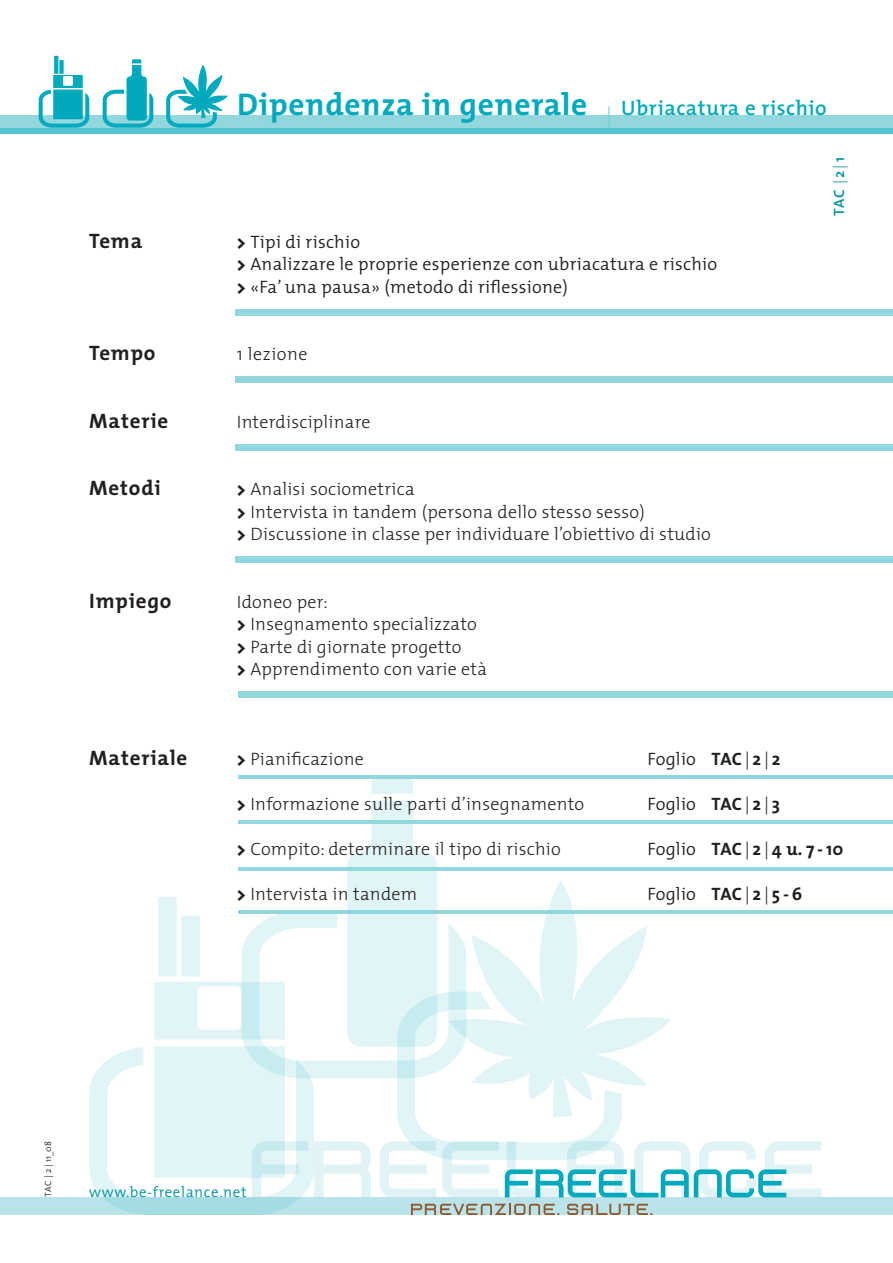
<style>
.page{position:relative;width:893px;height:1263px;background:#fff}
.page>*{position:absolute;margin:0;border:0;box-sizing:border-box;transform-origin:0 0}
.t1{font:700 31.5px "The Mix";letter-spacing:.025em;color:#00aabc}
.t2{font:700 21px "The Mix";letter-spacing:.04em;color:#231f20}
.t3{font:300 18px/22.5px "The Mix";letter-spacing:.015em;color:#231f20}
.t4{font:300 18px/22.5px "The Mix";letter-spacing:.015em;color:#231f20}
.t5{font:700 18px "The Mix";color:#231f20}
.t6{font:300 15px "The Mix";letter-spacing:.04em;color:#00929e}
.t7{font:600 15px "The Mix";color:#00929e}
.t8{font:300 9px "The Mix";letter-spacing:.03em;color:#231f20}
.s1{font-weight:600;font-size:21px}
.s2{font-weight:300}
.s3{font-weight:800}
.s4{font-weight:700}
.s5{font-style:inherit}
</style>
<div class="page">
<div style="left:0;top:128px;width:893px;height:6px;background:#53c5d2"></div>
<div style="left:0;top:115px;width:893px;height:13px;background:#92d6de"></div>
<div style="left:0;top:1197px;width:893px;height:18px;background:#bbe3ea"></div>
<svg style="left:314px;top:1141px;width:57px;height:56px"></svg>
<svg style="left:379px;top:1141px;width:57px;height:56px"></svg>
<svg style="left:442px;top:1160px;width:57px;height:37px"></svg>
<svg style="left:505px;top:1141px;width:316px;height:57px"></svg>
<svg style="left:411px;top:1204px;width:148px;height:11px"></svg>
<svg style="left:567px;top:1204px;width:86px;height:11px"></svg>
<svg style="left:166px;top:65px;width:62px;height:63px"></svg>
<svg style="left:39px;top:56px;width:50px;height:72px"></svg>
<svg style="left:103px;top:59px;width:50px;height:69px"></svg>
<svg style="left:89px;top:897px;width:225px;height:318px;fill:#e1f5f7"></svg>
<svg style="left:242px;top:778px;width:224px;height:300px"></svg>
<svg style="left:397px;top:880px;width:275px;height:280px"></svg>
<div style="left:236px;top:309px;width:657px;height:6px;background:#92d6de"></div>
<div style="left:236px;top:377px;width:657px;height:6px;background:#92d6de"></div>
<div style="left:236px;top:444px;width:657px;height:6px;background:#92d6de"></div>
<div style="left:236px;top:557px;width:657px;height:6px;background:#92d6de"></div>
<div style="left:238px;top:692px;width:655px;height:6px;background:#92d6de"></div>
<hr style="left:238px;top:775px;width:655px;height:3px;background:#92d6de">
<hr style="left:238px;top:820px;width:655px;height:4px;background:#92d6de">
<hr style="left:238px;top:867px;width:655px;height:3px;background:#92d6de">
<hr style="left:238px;top:911px;width:655px;height:3px;background:#92d6de">
<h1 class="t1" style="left:237px;top:78px;width:591px">Dipendenza in generale <sub>|</sub> <span class="s1">Ubriacatura e rischio</span></h1>
<p class="t7" style="left:827px;top:216px;width:60px;rotate:-90deg">TAC <span class="s2">|</span> 2 <span class="s2">|</span> 1</p>
<p class="t2" style="left:89px;top:223px;width:54px">Tema</p>
<p class="t4" style="left:237px;top:230px;width:482px"><span class="s3">&gt;</span> Tipi di rischio<br><span class="s3">&gt;</span> Analizzare le proprie esperienze con ubriacatura e rischio <span class="s3">&gt;</span> «Fa’ una pausa» (metodo di riflessione)</p>
<p class="t2" style="left:89px;top:335px;width:68px">Tempo</p>
<p class="t3" style="left:237px;top:342px;width:72px">1 lezione</p>
<p class="t2" style="left:89px;top:403px;width:81px">Materie</p>
<p class="t3" style="left:237px;top:410px;width:135px">Interdisciplinare</p>
<p class="t2" style="left:89px;top:470px;width:73px">Metodi</p>
<p class="t3" style="left:237px;top:477px;width:476px"><span class="s3">&gt;</span> Analisi sociometrica<br><span class="s3">&gt;</span> Intervista in tandem (persona dello stesso sesso)<br><span class="s3">&gt;</span> Discussione in classe per individuare l’obiettivo di studio</p>
<p class="t2" style="left:89px;top:583px;width:84px">Impiego</p>
<p class="t3" style="left:237px;top:590px;width:252px">Idoneo per:<br><span class="s3">&gt;</span> Insegnamento specializzato <span class="s3">&gt;</span> Parte di giornate progetto<br><span class="s3">&gt;</span> Apprendimento con varie età</p>
<p class="t2" style="left:89px;top:740px;width:100px">Materiale</p>
<p class="t3" style="left:237px;top:747px;width:128px"><span class="s3">&gt;</span> Pianificazione</p>
<p class="t3" style="left:237px;top:792px;width:349px"><span class="s3">&gt;</span> Informazione sulle parti d’insegnamento</p>
<p class="t3" style="left:237px;top:837px;width:325px"><span class="s3">&gt;</span> Compito: determinare il tipo di rischio</p>
<p class="t3" style="left:237px;top:882px;width:182px"><span class="s3">&gt;</span> Intervista in tandem</p>
<p class="t4" style="left:647px;top:747px;width:135px">Foglio <span class="s4">TAC</span> <span class="s5">|</span> <span class="s4">2</span> <span class="s5">|</span> <span class="s4">2</span></p>
<p class="t4" style="left:647px;top:792px;width:134px">Foglio <span class="s4">TAC</span> <span class="s5">|</span> <span class="s4">2</span> <span class="s5">|</span> <span class="s4">3</span></p>
<p class="t5" style="left:647px;top:834px;width:198px"><span class="s2">Foglio</span> TAC <span class="s2">|</span> 2 <span class="s2">|</span> 4 u. 7 - 10</p>
<p class="t5" style="left:647px;top:879px;width:156px"><span class="s2">Foglio</span> TAC <span class="s2">|</span> 2 <span class="s2">|</span> 5 - 6</p>
<p class="t8" style="left:41px;top:1197px;width:58px;rotate:-90deg">TAC | 2 | 11_08</p>
<p class="t6" style="left:89px;top:1179px;width:159px">www.be-freelance.net</p>
</div>
